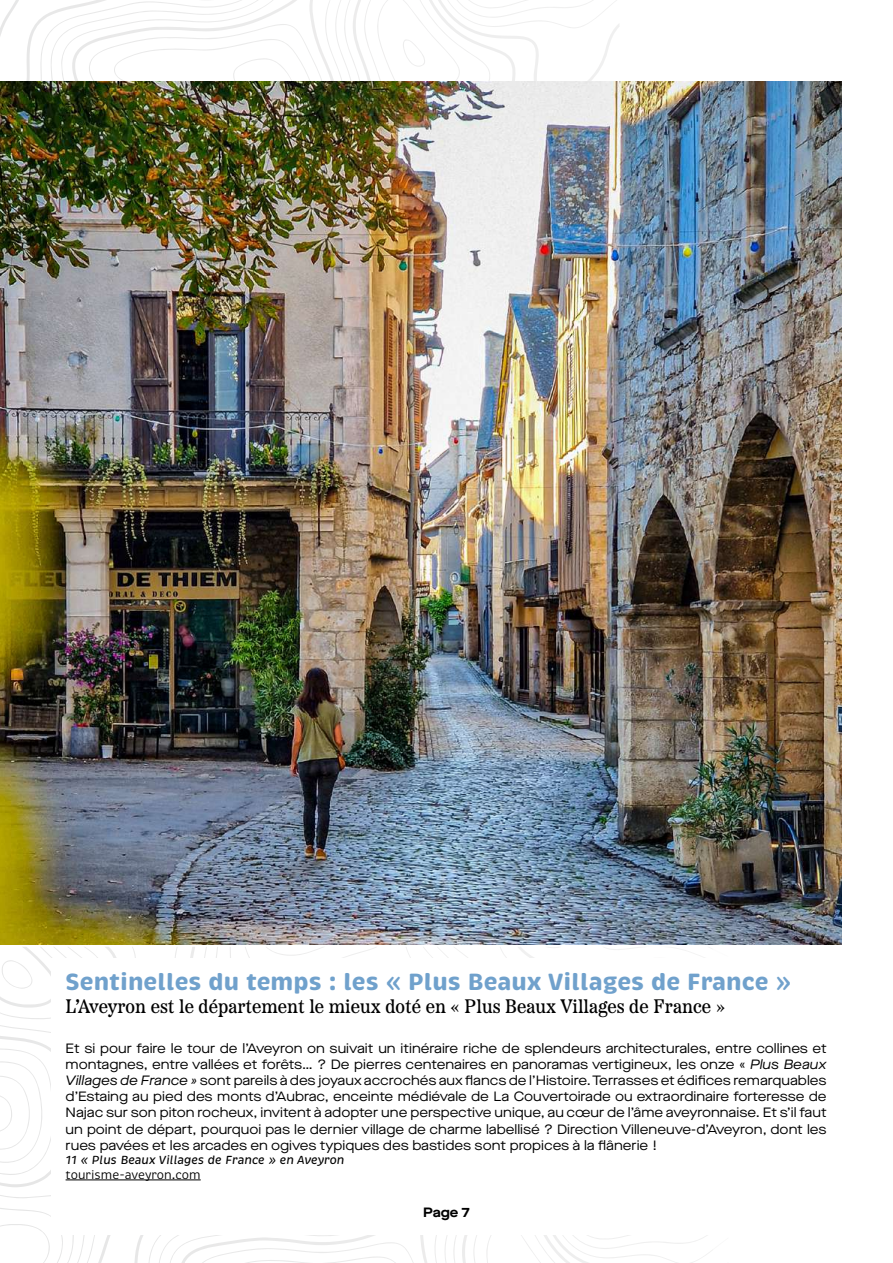
<style>
.page{position:relative;width:893px;height:1263px;background:#fff}
.page>*{position:absolute;margin:0;border:0;box-sizing:border-box;transform-origin:0 0}
.t1{font:700 24px "Brevia";color:#70a1cc}
.t2{font:19.5px "Etna";color:#000}
.t3{font:13.5px/16.2px "Maison Neue Extended";color:#000;text-align:justify}
.t4{font:700 13.5px "Maison Neue Extended";color:#000}
.t5{font:italic 500 12px "Brevia";color:#000}
.t6{font:12px "Brevia";color:#000}
.s1{font-style:italic}
</style>
<div class="page">
<svg style="left:0;top:0;width:71px;height:81px"></svg>
<svg style="left:71px;top:0;width:272px;height:81px"></svg>
<svg style="left:357px;top:0;width:262px;height:81px"></svg>
<img style="left:0;top:81px;width:842px;height:864px">
<svg style="left:0;top:947px;width:712px;height:316px"></svg>
<div style="left:51px;top:959px;width:791px;height:276px;background:#fff"></div>
<hr style="left:66px;top:1179px;width:135px;height:1px;background:#000">
<h1 class="t1" style="left:66px;top:966px;width:727px">Sentinelles du temps : les « Plus Beaux Villages de France »</h1>
<h2 class="t2" style="left:66px;top:991px;width:661px">L’Aveyron est le département le mieux doté en « Plus Beaux Villages de France »</h2>
<p class="t3" style="left:66px;top:1040px;width:763px">Et si pour faire le tour de l’Aveyron on suivait un itinéraire riche de splendeurs architecturales, entre collines et montagnes, entre vallées et forêts… ? De pierres centenaires en panoramas vertigineux, les onze « <span class="s1">Plus Beaux Villages de France »</span> sont pareils à des joyaux accrochés aux flancs de l’Histoire. Terrasses et édifices remarquables d’Estaing au pied des monts d’Aubrac, enceinte médiévale de La Couvertoirade ou extraordinaire forteresse de Najac sur son piton rocheux, invitent à adopter une perspective unique, au cœur de l’âme aveyronnaise. Et s’il faut un point de départ, pourquoi pas le dernier village de charme labellisé ? Direction Villeneuve-d’Aveyron, dont les rues pavées et les arcades en ogives typiques des bastides sont propices à la flânerie !</p>
<p class="t5" style="left:66px;top:1153px;width:280px">11 « Plus Beaux Villages de France » en Aveyron</p>
<p class="t6" style="left:66px;top:1167px;width:137px">tourisme-aveyron.com</p>
<p class="t4" style="left:423px;top:1203px;width:48px">Page 7</p>
</div>
